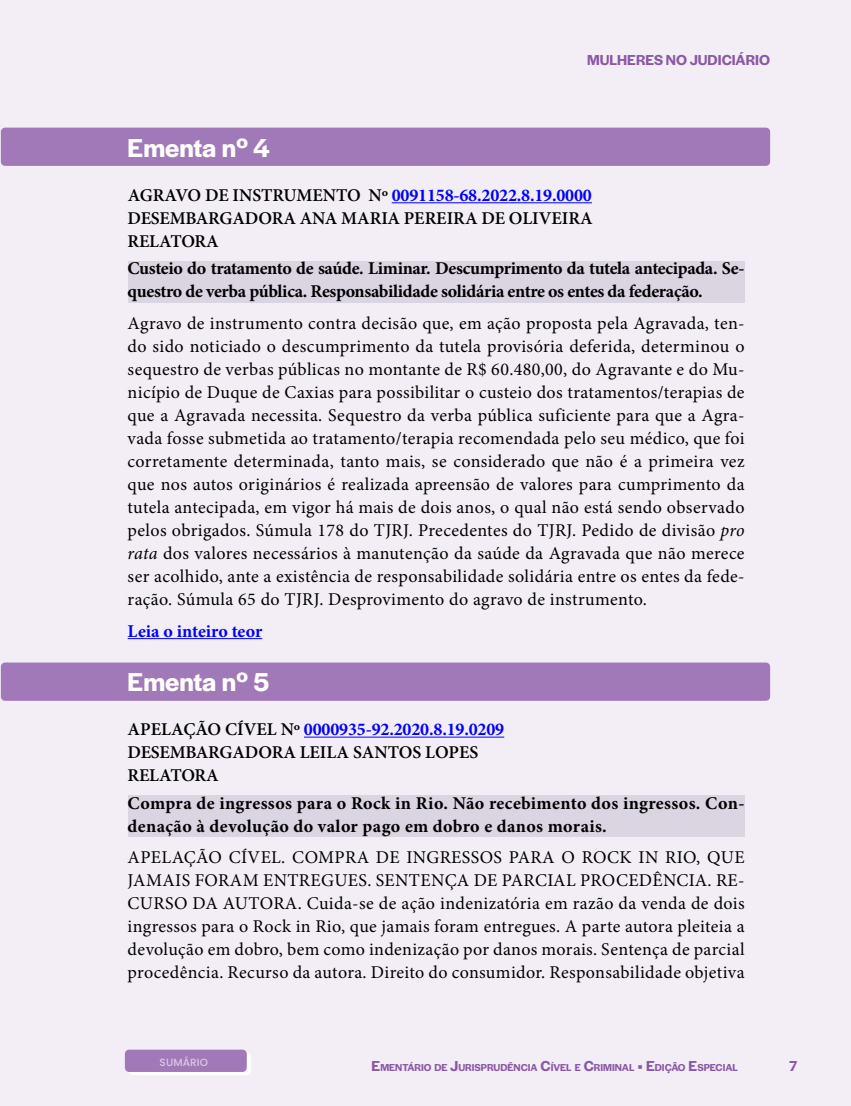
<style>
.page{position:relative;width:851px;height:1106px;background:#fff}
.page>*{position:absolute;margin:0;border:0;box-sizing:border-box;transform-origin:0 0}
.t1{font:600 27px "Halyard Display";color:#fff}
.t2{font:18px/23px "Minion Pro";letter-spacing:.02em;color:#000;text-align:justify}
.t3{font:600 18px/23px "Minion Pro";letter-spacing:-.01em;color:#000;text-align:justify}
.t4{font:700 18px/23px "Minion Pro";letter-spacing:-.015em;color:#000}
.t5{font:700 18px/23px "Minion Pro";letter-spacing:.02em;color:#000}
.t6{font:700 18px "Minion Pro";letter-spacing:-.005em;color:#00f}
.t7{font:600 15px "Halyard Display";color:#8a58a6}
.t8{font:600 15px "Halyard Display";color:#8a58a6}
.t9{font:600 10.5px "Halyard Display";color:#8a58a6}
.t10{font:500 10.5px "Poppins";letter-spacing:.01em;color:#dec9e3}
.s1{font-weight:700;color:#00f}
.s2{font-style:italic}
.s3{font-size:15px}
</style>
<div class="page">
<div style="left:1px;top:0;width:849px;height:1106px;background:#f3eef6"></div>
<div style="left:128px;top:1052px;width:122px;height:22px;background:linear-gradient(to right,#fefefe,#fefefe)"></div>
<div style="left:125px;top:1049px;width:122px;height:22px;background:#a179b8;border-radius:4px"></div>
<div style="left:1px;top:662px;width:769px;height:39px;background:#a179b8;border-radius:4px"></div>
<div style="left:1px;top:128px;width:769px;height:38px;background:#a179b8;border-radius:4px"></div>
<hr style="left:391px;top:202px;width:201px;height:1px;background:#00f">
<div style="left:128px;top:261px;width:616px;height:41px;background:#dbd4e1"></div>
<hr style="left:128px;top:638px;width:134px;height:1px;background:#00f">
<hr style="left:304px;top:736px;width:200px;height:1px;background:#00f">
<div style="left:128px;top:795px;width:616px;height:41px;background:#dbd4e1"></div>
<p class="t7" style="left:587px;top:50px;width:184px">MULHERES NO JUDICIÁRIO</p>
<h1 class="t1" style="left:128px;top:128px;width:144px">Ementa nº 4</h1>
<p class="t3" style="left:128px;top:184px;width:466px">AGRAVO DE INSTRUMENTO Nº <span class="s1">0091158-68.2022.8.19.0000<br></span>DESEMBARGADORA ANA MARIA PEREIRA DE OLIVEIRA RELATORA</p>
<p class="t4" style="left:128px;top:257px;width:618px">Custeio do tratamento de saúde. Liminar. Descumprimento da tutela antecipada. Se&shy;questro de verba pública. Responsabilidade solidária entre os entes da federação.</p>
<p class="t2" style="left:128px;top:312px;width:618px">Agravo de instrumento contra decisão que, em ação proposta pela Agravada, ten&shy;do sido noticiado o descumprimento da tutela provisória deferida, determinou o sequestro de verbas públicas no montante de R$ 60.480,00, do Agravante e do Mu&shy;nicípio de Duque de Caxias para possibilitar o custeio dos tratamentos/terapias de que a Agravada necessita. Sequestro da verba pública suficiente para que a Agra&shy;vada fosse submetida ao tratamento/terapia recomendada pelo seu médico, que foi corretamente determinada, tanto mais, se considerado que não é a primeira vez que nos autos originários é realizada apreensão de valores para cumprimento da tutela antecipada, em vigor há mais de dois anos, o qual não está sendo observado pelos obrigados. Súmula 178 do TJRJ. Precedentes do TJRJ. Pedido de divisão <span class="s2">pro rata</span> dos valores necessários à manutenção da saúde da Agravada que não merece ser acolhido, ante a existência de responsabilidade solidária entre os entes da fede&shy;ração. Súmula 65 do TJRJ. Desprovimento do agravo de instrumento.</p>
<p class="t6" style="left:128px;top:618px;width:136px">Leia o inteiro teor</p>
<h1 class="t1" style="left:128px;top:662px;width:143px">Ementa nº 5</h1>
<p class="t3" style="left:128px;top:718px;width:378px;text-align:left">APELAÇÃO CÍVEL Nº <span class="s1">0000935-92.2020.8.19.0209<br></span>DESEMBARGADORA LEILA SANTOS LOPES<br>RELATORA</p>
<p class="t5" style="left:128px;top:791px;width:618px">Compra de ingressos para o Rock in Rio. Não recebimento dos ingressos. Con&shy;denação à devolução do valor pago em dobro e danos morais.</p>
<p class="t2" style="left:128px;top:846px;width:618px">APELAÇÃO CÍVEL. COMPRA DE INGRESSOS PARA O ROCK IN RIO, QUE JAMAIS FORAM ENTREGUES. SENTENÇA DE PARCIAL PROCEDÊNCIA. RE-CURSO DA AUTORA. Cuida-se de ação indenizatória em razão da venda de dois ingressos para o Rock in Rio, que jamais foram entregues. A parte autora pleiteia a devolução em dobro, bem como indenização por danos morais. Sentença de parcial procedência. Recurso da autora. Direito do consumidor. Responsabilidade objetiva</p>
<p class="t10" style="left:159px;top:1056px;width:50px">SUMÁRIO</p>
<p class="t9" style="left:371px;top:1060px;width:368px"><span class="s3">E</span>MENTÁRIO DE <span class="s3">J</span>URISPRUDÊNCIA <span class="s3">C</span>ÍVEL E <span class="s3">C</span>RIMINAL <span class="s3">• E</span>DIÇÃO <span class="s3">E</span>SPECIAL</p>
<p class="t8" style="left:789px;top:1055px;width:10px">7</p>
</div>
